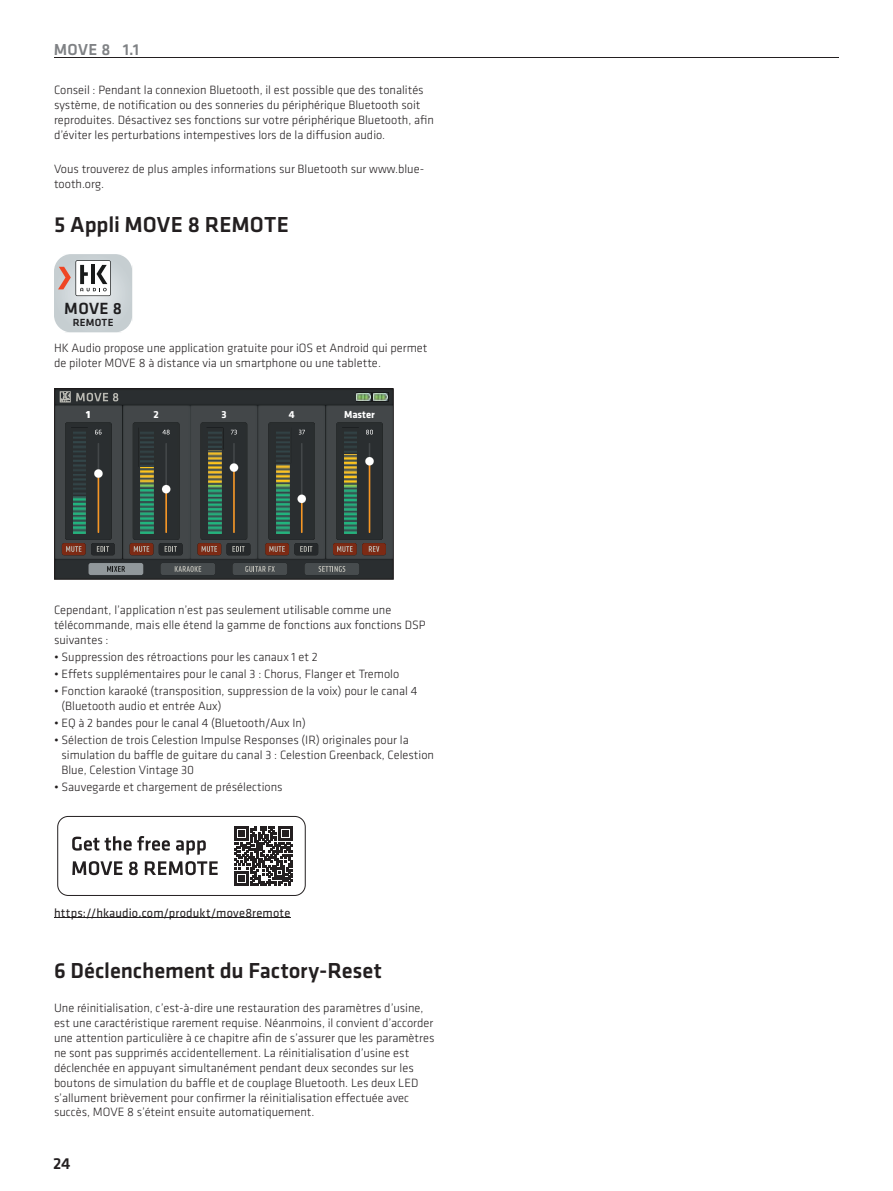
<style>
.page{position:relative;width:893px;height:1191px;background:#fff}
.page>*{position:absolute;margin:0;border:0;box-sizing:border-box;transform-origin:0 0}
.t1{font:500 22.5px "Klavika";letter-spacing:-.005em;color:#231f20}
.t2{font:500 16.8px "Klavika";color:#1f1e20}
.t3{font:500 16.5px "Klavika";color:#808285}
.t4{font:500 16.5px "Klavika";color:#231f20}
.t5{font:300 12.45px/15px "Klavika";color:#231f20}
.t6{font:12.45px "Klavika";letter-spacing:.015em;color:#231f20}
.t7{font:700 10.65px "Klavika";color:#fff}
.t8{font:500 10.65px "Klavika";letter-spacing:.02em;color:#1f1e20}
</style>
<div class="page">
<hr style="left:54px;top:57px;width:785px;height:1px;background:#231f20">
<hr style="left:54px;top:917px;width:236px;height:1px;background:#231f20">
<svg style="left:54px;top:254px;width:78px;height:78px"></svg>
<svg style="left:54px;top:388px;width:340px;height:192px;fill:#2a2e30"></svg>
<svg style="left:234px;top:826px;width:59px;height:59px"></svg>
<svg style="left:72px;top:836px;width:98px;height:14px"></svg>
<svg style="left:176px;top:840px;width:30px;height:15px"></svg>
<svg style="left:72px;top:861px;width:50px;height:14px"></svg>
<svg style="left:129px;top:861px;width:9px;height:14px"></svg>
<svg style="left:145px;top:861px;width:73px;height:14px"></svg>
<div style="left:57px;top:816px;width:249px;height:80px;border:1px solid #231f20;border-radius:11px"></div>
<h3 class="t3" style="left:54px;top:38px;width:87px">MOVE 8 1.1</h3>
<p class="t5" style="left:54px;top:83px;width:381px">Conseil : Pendant la connexion Bluetooth, il est possible que des tonalités système, de notification ou des sonneries du périphérique Bluetooth soit reproduites. Désactivez ses fonctions sur votre périphérique Bluetooth, afin d’éviter les perturbations intempestives lors de la diffusion audio.</p>
<p class="t5" style="left:54px;top:162px;width:372px">Vous trouverez de plus amples informations sur Bluetooth sur www.blue&shy;tooth.org.</p>
<h1 class="t1" style="left:54px;top:210px;width:236px">5 Appli MOVE 8 REMOTE</h1>
<h2 class="t2" style="left:64px;top:297px;width:59px">MOVE 8</h2>
<p class="t8" style="left:73px;top:315px;width:42px">REMOTE</p>
<p class="t5" style="left:54px;top:340px;width:375px">HK Audio propose une application gratuite pour iOS et Android qui permet de piloter MOVE 8 à distance via un smartphone ou une tablette.</p>
<p class="t7" style="left:86px;top:407px;width:6px">1</p>
<p class="t7" style="left:153px;top:407px;width:7px">2</p>
<p class="t7" style="left:221px;top:407px;width:7px">3</p>
<p class="t7" style="left:289px;top:407px;width:7px">4</p>
<p class="t7" style="left:344px;top:407px;width:32px">Master</p>
<p class="t5" style="left:54px;top:602px;width:373px">Cependant, l’application n’est pas seulement utilisable comme une télécommande, mais elle étend la gamme de fonctions aux fonctions DSP suivantes :</p>
<p class="t5" style="left:54px;top:649px;width:265px">• Suppression des rétroactions pour les canaux 1 et 2</p>
<p class="t5" style="left:54px;top:666px;width:347px">• Effets supplémentaires pour le canal 3 : Chorus, Flanger et Tremolo</p>
<p class="t5" style="left:61px;top:683px;width:357px;text-indent:-7px">• Fonction karaoké (transposition, suppression de la voix) pour le canal 4 (Bluetooth audio et entrée Aux)</p>
<p class="t5" style="left:54px;top:715px;width:253px">• EQ à 2 bandes pour le canal 4 (Bluetooth/Aux In)</p>
<p class="t5" style="left:61px;top:732px;width:374px;text-indent:-7px">• Sélection de trois Celestion Impulse Responses (IR) originales pour la simulation du baffle de guitare du canal 3 : Celestion Greenback, Celestion<br>Blue, Celestion Vintage 30</p>
<p class="t5" style="left:54px;top:779px;width:230px">• Sauvegarde et chargement de présélections</p>
<p class="t6" style="left:54px;top:904px;width:238px">https://hkaudio.com/produkt/move8remote</p>
<h1 class="t1" style="left:54px;top:955px;width:329px">6 Déclenchement du Factory-Reset</h1>
<p class="t5" style="left:54px;top:1000px;width:382px">Une réinitialisation, c’est-à-dire une restauration des paramètres d’usine, est une caractéristique rarement requise. Néanmoins, il convient d’accorder une attention particulière à ce chapitre afin de s’assurer que les paramètres ne sont pas supprimés accidentellement. La réinitialisation d’usine est déclenchée en appuyant simultanément pendant deux secondes sur les boutons de simulation du baffle et de couplage Bluetooth. Les deux LED s’allument brièvement pour confirmer la réinitialisation effectuée avec succès, MOVE 8 s’éteint ensuite automatiquement.</p>
<h3 class="t4" style="left:53px;top:1152px;width:19px">24</h3>
</div>
